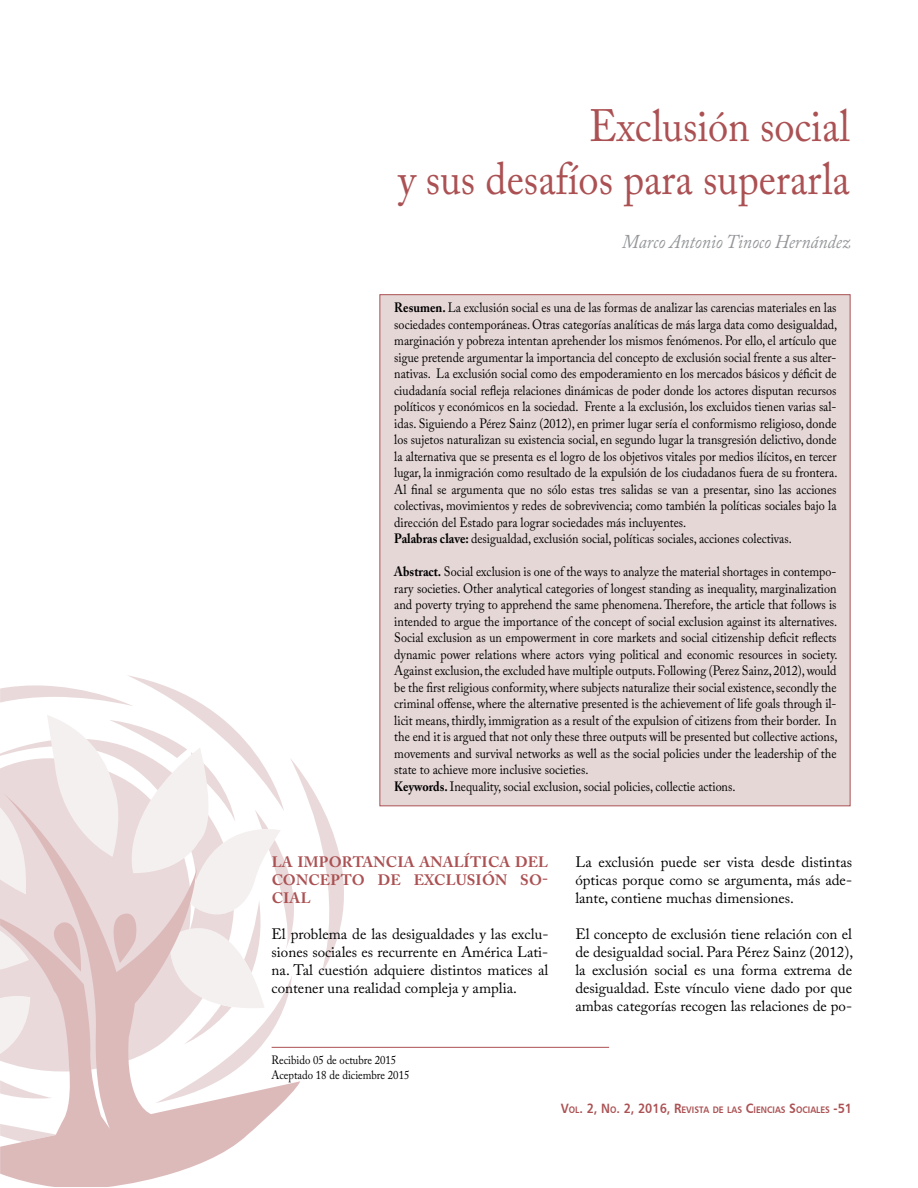
<style>
.page{position:relative;width:918px;height:1188px;background:#fff}
.page>*{position:absolute;margin:0;border:0;box-sizing:border-box;transform-origin:0 0}
.t1{font:45px/52.5px "Adobe Caslon Pro";color:#ab5153;text-align:right;scale:.9 1}
.t2{font:italic 19.5px "Adobe Caslon Pro";color:#939598;scale:.9 1}
.t3{font:15px/18px "Adobe Caslon Pro";color:#000;text-align:justify}
.t4{font:700 15px/18px "Adobe Caslon Pro";letter-spacing:.015em;color:#ab5153}
.t5{font:13.5px/16.5px "Adobe Caslon Pro";color:#000;scale:.9 1}
.t6{font:12px/15px "Adobe Caslon Pro";color:#000;scale:.9 1}
.t7{font:9.45px "Humanist 777 BT Bold B";color:#ab5153;scale:.9 1}
.s1{font-weight:700}
.s2{font-size:13.5px}
</style>
<div class="page">
<div style="left:380px;top:294px;width:470px;height:512px;background:#e6d7d7;border:1px solid #ab5153"></div>
<hr style="left:272px;top:1047px;width:337px;height:1px;background:#ab5153">
<svg style="left:0;top:675px;width:370px;height:373px"></svg>
<svg style="left:0;top:793px;width:300px;height:394px"></svg>
<h1 class="t1" style="left:398px;top:99px;width:503px">Exclusión social<br>y sus desafíos para superarla</h1>
<h2 class="t2" style="left:622px;top:229px;width:255px">Marco Antonio Tinoco Hernández</h2>
<p class="t5" style="left:394px;top:299px;width:494px"><span class="s1">RESUMEN.</span> La exclusión social es una de las formas de analizar las carencias materiales en las sociedades contemporáneas. Otras categorías analíticas de más larga data como desigualdad, marginación y pobreza intentan aprehender los mismos fenómenos. Por ello, el artículo que sigue pretende argumentar la importancia del concepto de exclusión social frente a sus alter&shy;nativas. La exclusión social como des empoderamiento en los mercados básicos y déficit de ciudadanía social refleja relaciones dinámicas de poder donde los actores disputan recursos políticos y económicos en la sociedad. Frente a la exclusión, los excluidos tienen varias sal&shy;idas. Siguiendo a Pérez Sainz (2012), en primer lugar sería el conformismo religioso, donde los sujetos naturalizan su existencia social, en segundo lugar la transgresión delictivo, donde la alternativa que se presenta es el logro de los objetivos vitales por medios ilícitos, en tercer lugar, la inmigración como resultado de la expulsión de los ciudadanos fuera de su frontera.<br>Al final se argumenta que no sólo estas tres salidas se van a presentar, sino las acciones colectivas, movimientos y redes de sobrevivencia; como también la políticas sociales bajo la dirección del Estado para lograr sociedades más incluyentes.<br><span class="s1">PALABRAS CLAVE:</span> desigualdad, exclusión social, políticas sociales, acciones colectivas.</p>
<p class="t5" style="left:394px;top:563px;width:494px"><span class="s1">ABSTRACT.</span> Social exclusion is one of the ways to analyze the material shortages in contempo&shy;rary societies. Other analytical categories of longest standing as inequality, marginalization and poverty trying to apprehend the same phenomena. Therefore, the article that follows is intended to argue the importance of the concept of social exclusion against its alternatives.<br>Social exclusion as un empowerment in core markets and social citizenship deficit reflects dynamic power relations where actors vying political and economic resources in society.<br>Against exclusion, the excluded have multiple outputs. Following (Perez Sainz, 2012), would be the first religious conformity, where subjects naturalize their social existence, secondly the criminal offense, where the alternative presented is the achievement of life goals through il&shy;licit means, thirdly, immigration as a result of the expulsion of citizens from their border. In the end it is argued that not only these three outputs will be presented but collective actions, movements and survival networks as well as the social policies under the leadership of the state to achieve more inclusive societies.<br><span class="s1">KEYWORDS.</span> Inequality, social exclusion, social policies, collectie actions.</p>
<p class="t4" style="left:272px;top:853px;width:278px;text-indent:57px">ORTANCIA ANALÍTICA DEL<br>CONCEPTO DE EXCLUSIÓN SO-<br>CIAL</p>
<p class="t3" style="left:272px;top:925px;width:278px">El problema de las desigualdades y las exclu&shy;siones sociales es recurrente en América Lati&shy;na. Tal cuestión adquiere distintos matices al contener una realidad compleja y amplia.</p>
<p class="t4" style="left:272px;top:853px;width:37px">LA IMP</p>
<p class="t3" style="left:575px;top:853px;width:278px">La exclusión puede ser vista desde distintas ópticas porque como se argumenta, más ade&shy;lante, contiene muchas dimensiones.</p>
<p class="t3" style="left:575px;top:925px;width:279px">El concepto de exclusión tiene relación con el de desigualdad social. Para Pérez Sainz (2012), la exclusión social es una forma extrema de desigualdad. Este vínculo viene dado por que ambas categorías recogen las relaciones de po-</p>
<p class="t6" style="left:272px;top:1053px;width:155px">Recibido 05 de octubre 2015<br>Aceptado 18 de diciembre 2015</p>
<p class="t7" style="left:561px;top:1104px;width:325px"><span class="s2">V</span>OL<span class="s2">. 2, N</span>O<span class="s2">. 2, 2016, R</span>EVISTA DE LAS <span class="s2">C</span>IENCIAS <span class="s2">S</span>OCIALES <span class="s2">-51</span></p>
</div>
